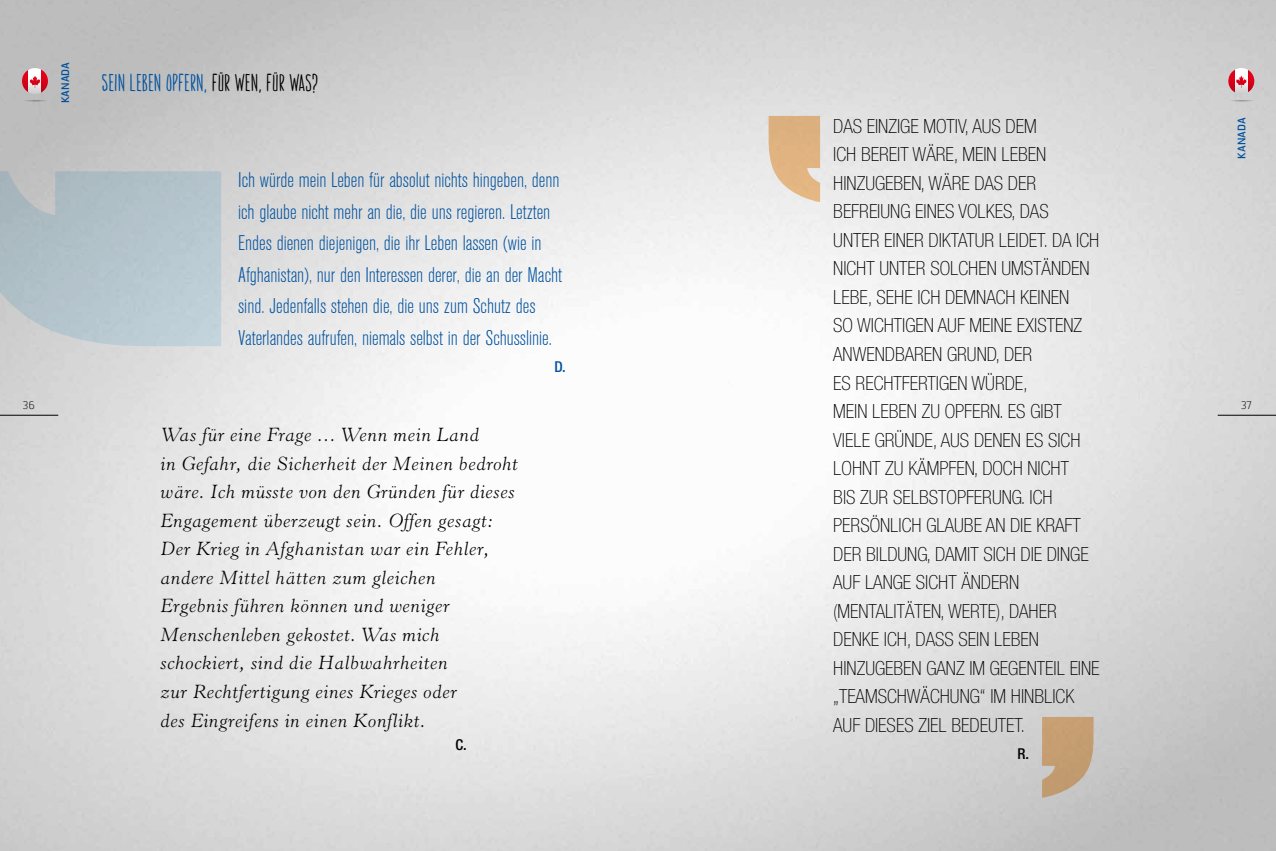
<style>
.page{position:relative;width:1276px;height:851px;background:#fff}
.page>*{position:absolute;margin:0;border:0;box-sizing:border-box;transform-origin:0 0}
.t1{font:700 22.5px "Amarelinha";letter-spacing:.04em;color:#00519e}
.t2{font:300 condensed 21px/31.5px "Akzidenz Grotesk BE";color:#00519e}
.t3{font:100 condensed 19.5px/28.5px "Helvetica Neue";color:#000}
.t4{font:italic 300 19.5px/28.5px "Horley Old Style";letter-spacing:.025em;color:#000}
.t5{font:500 condensed 15px "Helvetica Neue";color:#000}
.t6{font:500 condensed 15px "Helvetica Neue";color:#00519e}
.t7{font:10.5px "Hermes";color:#00519e}
.t8{font:100 10.5px "Hermes";color:#000}
.s1{color:#000}
</style>
<div class="page">
<svg style="left:768px;top:116px;width:52px;height:86px;background:#e1bd94"></svg>
<svg style="left:1042px;top:716px;width:51px;height:81px;background:#c4a480"></svg>
<svg style="left:0;top:171px;width:221px;height:175px;background:#b6c4cb"></svg>
<svg style="left:22px;top:68px;width:6px;height:26px"></svg>
<svg style="left:28px;top:68px;width:13px;height:26px"></svg>
<svg style="left:41px;top:68px;width:7px;height:26px"></svg>
<svg style="left:21px;top:99px;width:28px;height:3px"></svg>
<svg style="left:22px;top:68px;width:26px;height:26px"></svg>
<div style="left:1228px;top:68px;width:6px;height:26px;background:#cfcfcf"></div>
<svg style="left:1234px;top:68px;width:13px;height:26px"></svg>
<svg style="left:1247px;top:68px;width:7px;height:26px"></svg>
<svg style="left:1227px;top:99px;width:28px;height:3px"></svg>
<svg style="left:1228px;top:68px;width:26px;height:26px"></svg>
<hr style="left:0;top:415px;width:58px;height:1px;background:#000">
<hr style="left:1217px;top:415px;width:59px;height:1px;background:#000">
<p class="t7" style="left:58px;top:103px;width:42px;rotate:-90deg">KANADA</p>
<p class="t1" style="left:102px;top:70px;width:217px">SEIN LEBEN OPFERN, <span class="s1">FÜR WEN, FÜR WAS?</span></p>
<p class="t7" style="left:1235px;top:158px;width:42px;rotate:-90deg">KANADA</p>
<p class="t3" style="left:833px;top:111px;width:268px">DAS EINZIGE MOTIV, AUS DEM<br>ICH BEREIT WÄRE, MEIN LEBEN<br>HINZUGEBEN, WÄRE DAS DER<br>BEFREIUNG EINES VOLKES, DAS<br>UNTER EINER DIKTATUR LEIDET. DA ICH<br>NICHT UNTER SOLCHEN UMSTÄNDEN<br>LEBE, SEHE ICH DEMNACH KEINEN<br>SO WICHTIGEN AUF MEINE EXISTENZ<br>ANWENDBAREN GRUND, DER<br>ES RECHTFERTIGEN WÜRDE,<br>MEIN LEBEN ZU OPFERN. ES GIBT<br>VIELE GRÜNDE, AUS DENEN ES SICH<br>LOHNT ZU KÄMPFEN, DOCH NICHT<br>BIS ZUR SELBSTOPFERUNG. ICH<br>PERSÖNLICH GLAUBE AN DIE KRAFT<br>DER BILDUNG, DAMIT SICH DIE DINGE<br>AUF LANGE SICHT ÄNDERN (MENTALITÄTEN, WERTE), DAHER<br>DENKE ICH, DASS SEIN LEBEN<br>HINZUGEBEN GANZ IM GEGENTEIL EINE „TEAMSCHWÄCHUNG“ IM HINBLICK<br>AUF DIESES ZIEL BEDEUTET.</p>
<p class="t5" style="left:1017px;top:744px;width:13px">R.</p>
<p class="t2" style="left:238px;top:165px;width:325px">Ich würde mein Leben für absolut nichts hingeben, denn ich glaube nicht mehr an die, die uns regieren. Letzten Endes dienen diejenigen, die ihr Leben lassen (wie in Afghanistan), nur den Interessen derer, die an der Macht sind. Jedenfalls stehen die, die uns zum Schutz des Vaterlandes aufrufen, niemals selbst in der Schusslinie.</p>
<p class="t6" style="left:554px;top:358px;width:13px">D.</p>
<p class="t8" style="left:23px;top:398px;width:13px">36</p>
<p class="t8" style="left:1241px;top:398px;width:13px">37</p>
<p class="t4" style="left:161px;top:421px;width:359px">Was für eine Frage ... Wenn mein Land<br>in Gefahr, die Sicherheit der Meinen bedroht wäre. Ich müsste von den Gründen für dieses Engagement überzeugt sein. Offen gesagt:<br>Der Krieg in Afghanistan war ein Fehler, andere Mittel hätten zum gleichen<br>Ergebnis führen können und weniger Menschenleben gekostet. Was mich schockiert, sind die Halbwahrheiten<br>zur Rechtfertigung eines Krieges oder<br>des Eingreifens in einen Konflikt.</p>
<p class="t5" style="left:455px;top:735px;width:13px">C.</p>
</div>
